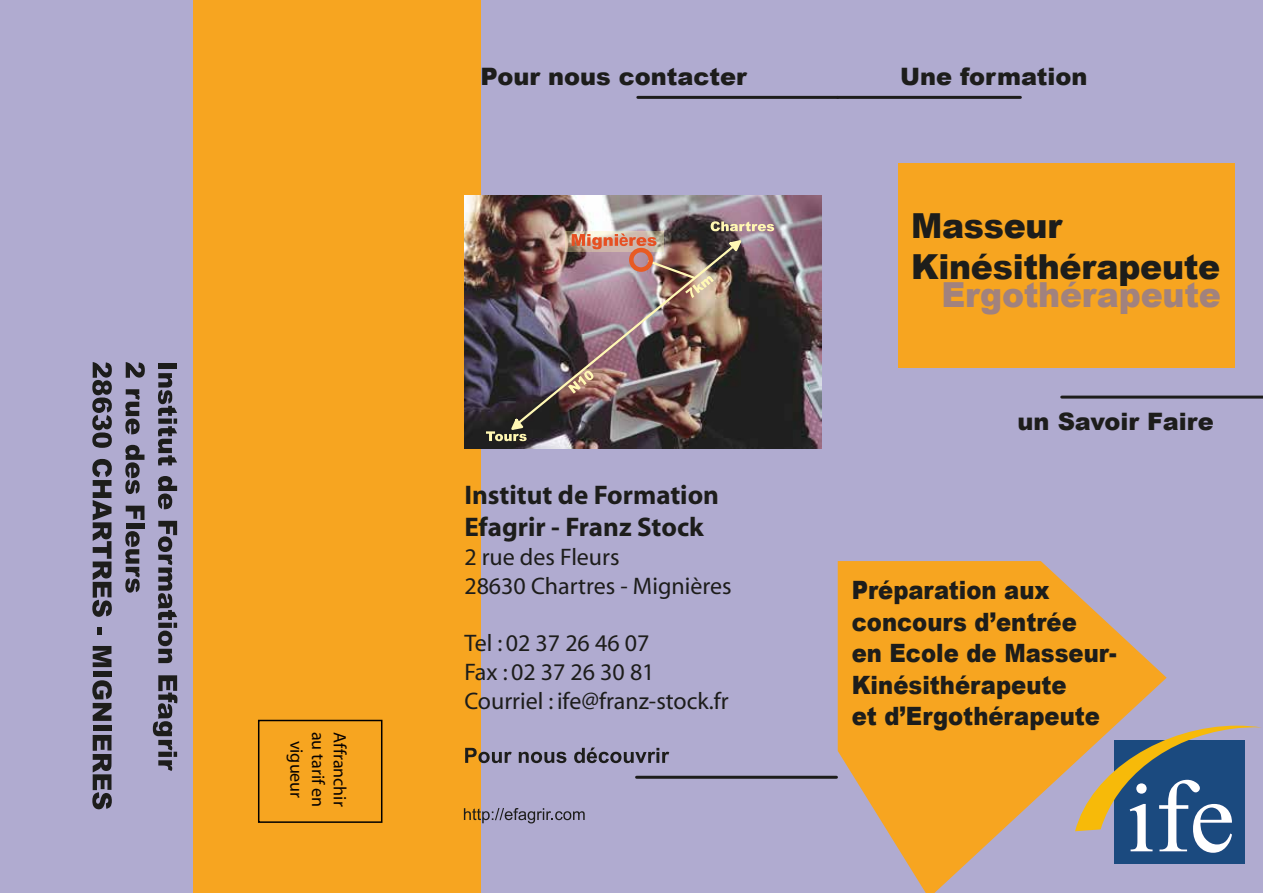
<style>
.page{position:relative;width:1263px;height:893px;background:#b0abd0}
.page>*{position:absolute;margin:0;border:0;box-sizing:border-box;transform-origin:0 0}
.t1{font:900 34.5px/41.4px "Arial";letter-spacing:-.01em;color:#1d1d1b;scale:.96 1}
.t2{font:900 34.5px "Arial";letter-spacing:-.01em;color:#a1827e;scale:.96 1}
.t3{font:700 27px/32.4px "Myriad";color:#1d1d1b}
.t4{font:900 25.2px/31.5px "Arial";color:#1d1d1b;scale:.9 1}
.t5{font:24px/28.8px "Myriad";color:#1d1d1b}
.t6{font:900 24px "Arial";color:#1d1d1b}
.t7{font:18px "Myriad";color:#070201}
</style>
<div class="page">
<div style="left:193px;top:0;width:287px;height:893px;background:#f7a520"></div>
<svg style="left:838px;top:561px;width:329px;height:332px;fill:#f7a520"></svg>
<div style="left:899px;top:163px;width:336px;height:204px;background:#f7a520"></div>
<div style="left:158px;top:363px;width:19px;height:6px;background:#1d1d1b"></div>
<svg style="left:158px;top:373px;width:19px;height:93px"></svg>
<svg style="left:158px;top:476px;width:19px;height:33px"></svg>
<svg style="left:158px;top:521px;width:19px;height:142px"></svg>
<svg style="left:153px;top:675px;width:24px;height:96px"></svg>
<svg style="left:126px;top:362px;width:19px;height:16px"></svg>
<svg style="left:125px;top:389px;width:15px;height:45px"></svg>
<svg style="left:125px;top:445px;width:19px;height:49px"></svg>
<svg style="left:126px;top:506px;width:18px;height:14px"></svg>
<div style="left:126px;top:523px;width:18px;height:5px;background:#1d1d1b"></div>
<svg style="left:125px;top:531px;width:15px;height:62px"></svg>
<svg style="left:92px;top:362px;width:20px;height:86px"></svg>
<svg style="left:92px;top:459px;width:20px;height:158px"></svg>
<svg style="left:98px;top:627px;width:4px;height:8px"></svg>
<svg style="left:93px;top:646px;width:18px;height:21px"></svg>
<div style="left:93px;top:671px;width:18px;height:6px;background:#1d1d1b"></div>
<svg style="left:92px;top:680px;width:20px;height:41px"></svg>
<div style="left:93px;top:725px;width:18px;height:6px;background:#1d1d1b"></div>
<svg style="left:92px;top:735px;width:20px;height:74px"></svg>
<svg style="left:465px;top:748px;width:47px;height:15px"></svg>
<svg style="left:519px;top:752px;width:47px;height:11px"></svg>
<svg style="left:574px;top:747px;width:95px;height:16px"></svg>
<hr style="left:636px;top:776px;width:200px;height:3px;background:#1d1d1b">
<svg style="left:464px;top:808px;width:121px;height:15px"></svg>
<img style="left:464px;top:196px;width:357px;height:252px">
<div style="left:1114px;top:740px;width:131px;height:124px;background:#1b4a7f"></div>
<svg style="left:1075px;top:726px;width:186px;height:127px"></svg>
<hr style="left:638px;top:96px;width:200px;height:3px;background:#1d1d1b">
<hr style="left:838px;top:96px;width:182px;height:3px;background:#1d1d1b">
<hr style="left:1062px;top:396px;width:201px;height:3px;background:#1d1d1b">
<div style="left:258px;top:720px;width:124px;height:103px;border:2px solid #010000"></div>
<img style="left:486px;top:221px;width:288px;height:220px">
<p class="t7" style="left:306px;top:741px;width:59px;rotate:90deg">vigueur</p>
<p class="t7" style="left:327px;top:732px;width:77px;rotate:90deg">au tarif en</p>
<p class="t7" style="left:349px;top:732px;width:75px;rotate:90deg">Affranchir</p>
<p class="t6" style="left:481px;top:59px;width:268px">Pour nous contacter</p>
<p class="t6" style="left:900px;top:59px;width:189px">Une formation</p>
<h1 class="t1" style="left:911px;top:203px;width:324px">Masseur<br>Kinésithérapeute</h1>
<h1 class="t2" style="left:941px;top:270px;width:293px">Ergothérapeute</h1>
<p class="t3" style="left:464px;top:479px;width:256px">Institut de Formation<br>Efagrir - Franz Stock</p>
<p class="t5" style="left:464px;top:543px;width:269px">2 rue des Fleurs<br>28630 Chartres - Mignières</p>
<p class="t5" style="left:464px;top:630px;width:266px">Tel : 02 37 26 46 07<br>Fax : 02 37 26 30 81<br>Courriel : ife@franz-stock.fr</p>
<p class="t6" style="left:1018px;top:404px;width:198px">un Savoir Faire</p>
<p class="t4" style="left:852px;top:574px;width:296px">Préparation aux concours d’entrée<br>en Ecole de Masseur-<br>Kinésithérapeute<br>et d’Ergothérapeute</p>
</div>
